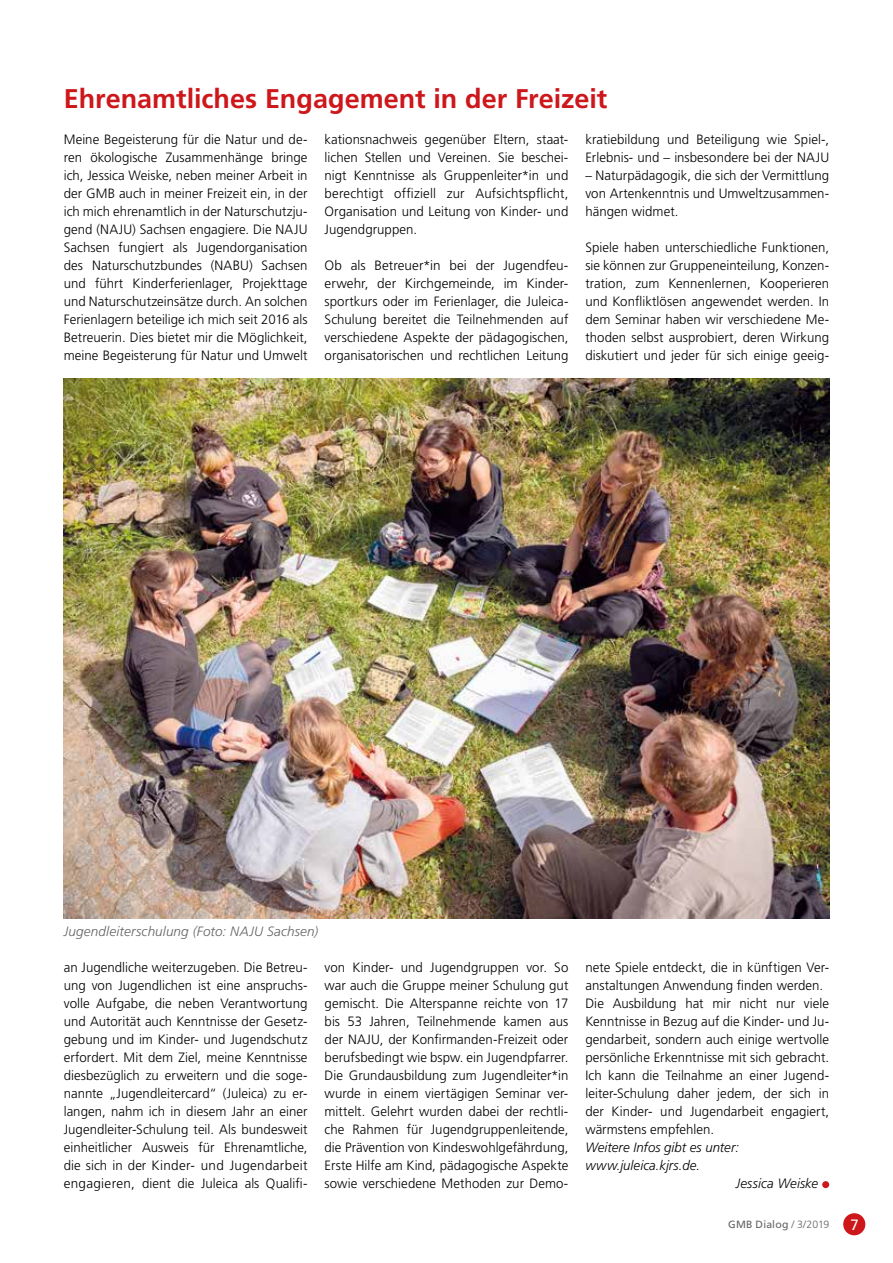
<style>
.page{position:relative;width:893px;height:1263px;background:#fff}
.page>*{position:absolute;margin:0;border:0;box-sizing:border-box;transform-origin:0 0}
.t1{font:700 27px "Frutiger LT Std";color:#cd171a}
.t2{font:15px "Frutiger LT Std";color:#fff}
.t3{font:300 13.5px/18px "Frutiger LT Std";letter-spacing:.005em;color:#000;text-align:justify}
.t4{font:italic 300 13.5px "Frutiger LT Std";letter-spacing:.005em;color:#000}
.t5{font:italic 300 13.5px "Frutiger LT Std";letter-spacing:.01em;color:#646363}
.t6{font:10.5px "Frutiger LT Std";letter-spacing:.015em;color:#646363}
.s1{font-weight:300}
</style>
<div class="page">
<div style="left:843px;top:1213px;width:22px;height:22px;background:#cd171a;border-radius:50%"></div>
<div style="left:822px;top:1181px;width:7px;height:7px;background:#cd171a;border-radius:50%"></div>
<img style="left:64px;top:378px;width:765px;height:540px">
<h1 class="t1" style="left:64px;top:83px;width:545px">Ehrenamtliches Engagement in der Freizeit</h1>
<p class="t3" style="left:64px;top:131px;width:245px">Meine Begeisterung für die Natur und de&shy;ren ökologische Zusammenhänge bringe ich, Jessica Weiske, neben meiner Arbeit in der GMB auch in meiner Freizeit ein, in der ich mich ehrenamtlich in der Naturschutzju&shy;gend (NAJU) Sachsen engagiere. Die NAJU Sachsen fungiert als Jugendorganisation des Naturschutzbundes (NABU) Sachsen und führt Kinderferienlager, Projekttage und Naturschutzeinsätze durch. An solchen Ferienlagern beteilige ich mich seit 2016 als Betreuerin. Dies bietet mir die Möglichkeit, meine Begeisterung für Natur und Umwelt</p>
<p class="t3" style="left:325px;top:131px;width:245px">kationsnachweis gegenüber Eltern, staat&shy;lichen Stellen und Vereinen. Sie beschei&shy;nigt Kenntnisse als Gruppenleiter*in und berechtigt offiziell zur Aufsichtspflicht, Organisation und Leitung von Kinder- und Jugendgruppen.</p>
<p class="t3" style="left:325px;top:257px;width:245px">Ob als Betreuer*in bei der Jugendfeu&shy;erwehr, der Kirchgemeinde, im Kinder&shy;sportkurs oder im Ferienlager, die Juleica-Schulung bereitet die Teilnehmenden auf verschiedene Aspekte der pädagogischen, organisatorischen und rechtlichen Leitung</p>
<p class="t3" style="left:585px;top:131px;width:245px">kratiebildung und Beteiligung wie Spiel-,<br>Erlebnis- und – insbesondere bei der NAJU</p>
<p class="t3" style="left:585px;top:167px;width:245px">– Naturpädagogik, die sich der Vermittlung von Artenkenntnis und Umweltzusammen&shy;hängen widmet.</p>
<p class="t3" style="left:585px;top:239px;width:245px">Spiele haben unterschiedliche Funktionen, sie können zur Gruppeneinteilung, Konzen&shy;tration, zum Kennenlernen, Kooperieren und Konfliktlösen angewendet werden. In dem Seminar haben wir verschiedene Me&shy;thoden selbst ausprobiert, deren Wirkung diskutiert und jeder für sich einige geeig-</p>
<p class="t5" style="left:64px;top:924px;width:256px">Jugendleiterschulung (Foto: NAJU Sachsen)</p>
<p class="t3" style="left:64px;top:959px;width:245px">an Jugendliche weiterzugeben. Die Betreu&shy;ung von Jugendlichen ist eine anspruchs&shy;volle Aufgabe, die neben Verantwortung und Autorität auch Kenntnisse der Gesetz&shy;gebung und im Kinder- und Jugendschutz erfordert. Mit dem Ziel, meine Kenntnisse diesbezüglich zu erweitern und die soge&shy;nannte „Jugendleitercard“ (Juleica) zu er&shy;langen, nahm ich in diesem Jahr an einer Jugendleiter-Schulung teil. Als bundesweit einheitlicher Ausweis für Ehrenamtliche, die sich in der Kinder- und Jugendarbeit engagieren, dient die Juleica als Qualifi-</p>
<p class="t3" style="left:325px;top:959px;width:245px">von Kinder- und Jugendgruppen vor. So war auch die Gruppe meiner Schulung gut gemischt. Die Alterspanne reichte von 17 bis 53 Jahren, Teilnehmende kamen aus der NAJU, der Konfirmanden-Freizeit oder berufsbedingt wie bspw. ein Jugendpfarrer.<br>Die Grundausbildung zum Jugendleiter*in wurde in einem viertägigen Seminar ver&shy;mittelt. Gelehrt wurden dabei der rechtli&shy;che Rahmen für Jugendgruppenleitende, die Prävention von Kindeswohlgefährdung, Erste Hilfe am Kind, pädagogische Aspekte sowie verschiedene Methoden zur Demo-</p>
<p class="t3" style="left:585px;top:959px;width:245px;text-align:left">nete Spiele entdeckt, die in künftigen Ver&shy;anstaltungen Anwendung finden werden.<br>Die Ausbildung hat mir nicht nur viele Kenntnisse in Bezug auf die Kinder- und Ju&shy;gendarbeit, sondern auch einige wertvolle persönliche Erkenntnisse mit sich gebracht.<br>Ich kann die Teilnahme an einer Jugend&shy;leiter-Schulung daher jedem, der sich in der Kinder- und Jugendarbeit engagiert, wärmstens empfehlen.</p>
<p class="t4" style="left:585px;top:1140px;width:155px">Weitere Infos gibt es unter:</p>
<p class="t4" style="left:585px;top:1158px;width:116px">www.juleica.kjrs.de.</p>
<p class="t4" style="left:736px;top:1176px;width:84px">Jessica Weiske</p>
<p class="t6" style="left:728px;top:1218px;width:103px">GMB Dialog <span class="s1">/ 3/2019</span></p>
<p class="t2" style="left:850px;top:1215px;width:10px">7</p>
</div>
